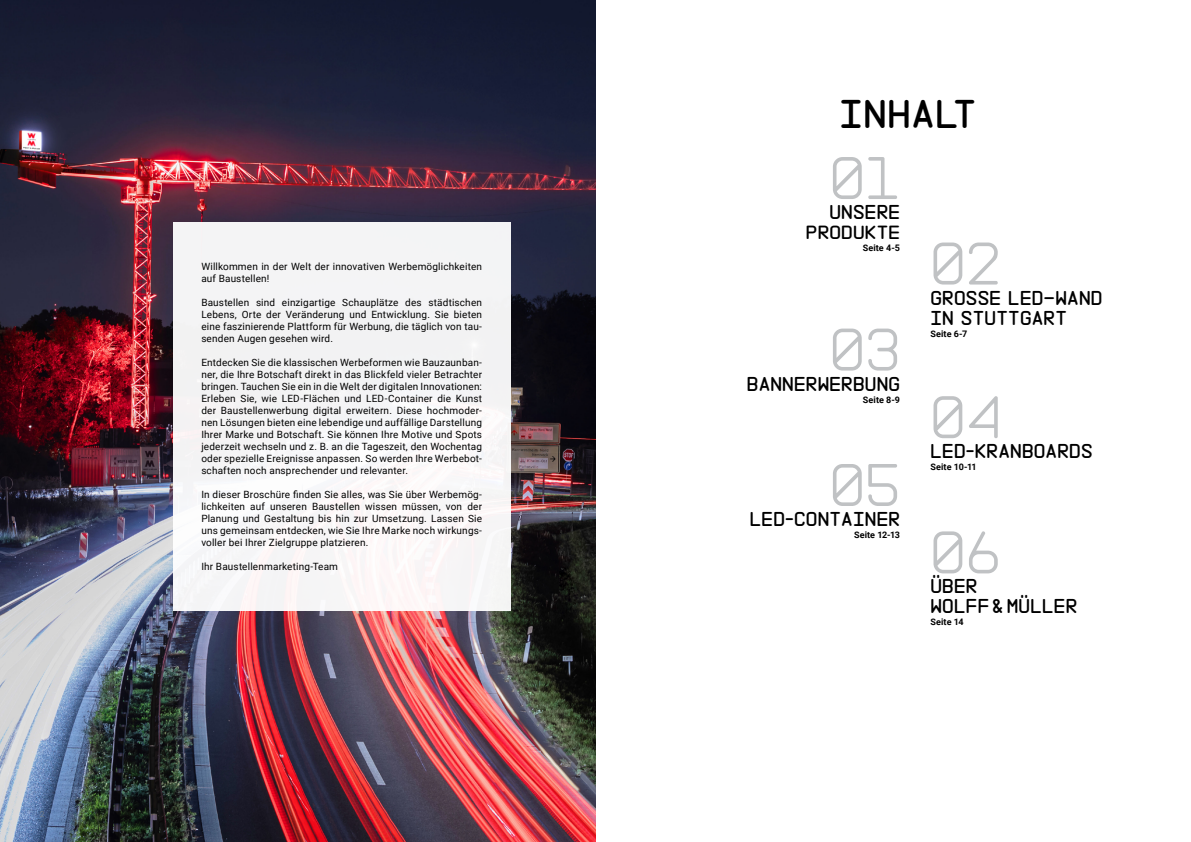
<style>
.page{position:relative;width:1191px;height:842px;background:#fff}
.page>*{position:absolute;margin:0;border:0;box-sizing:border-box;transform-origin:0 0}
.t1{font:300 60px "NB Architekt Pro R Neue";letter-spacing:.01em;color:#c0c2c4}
.t2{font:700 40px "NB Architekt Pro R Neue";letter-spacing:.02em;color:#000}
.t3{font:700 20px/20px "NB Architekt Pro R Neue";letter-spacing:.01em;color:#000}
.t4{font:700 19px "NB Architekt Pro R Neue";letter-spacing:.01em;color:#000;scale:1.05 1}
.t5{font:10px/12px "Roboto";letter-spacing:.015em;color:#000;text-align:justify}
.t6{font:700 9px "Roboto";letter-spacing:.01em;color:#000}
.t7{font:300 8px "Roboto";color:#878787}
</style>
<div class="page">
<img style="left:0;top:0;width:595px;height:842px">
<div style="left:173px;top:222px;width:337px;height:389px;background:#f4f4f5"></div>
<p class="t7" style="left:40px;top:808px;width:6px">2</p>
<p class="t5" style="left:201px;top:260px;width:282px">Willkommen in der Welt der innovativen Werbemöglichkeiten auf Baustellen!</p>
<p class="t5" style="left:201px;top:296px;width:282px">Baustellen sind einzigartige Schauplätze des städtischen Lebens, Orte der Veränderung und Entwicklung. Sie bieten eine faszinierende Plattform für Werbung, die täglich von tau&shy;senden Augen gesehen wird.</p>
<p class="t5" style="left:201px;top:356px;width:282px">Entdecken Sie die klassischen Werbeformen wie Bauzaunban&shy;ner, die Ihre Botschaft direkt in das Blickfeld vieler Betrachter bringen. Tauchen Sie ein in die Welt der digitalen Innovationen:<br>Erleben Sie, wie LED-Flächen und LED-Container die Kunst der Baustellenwerbung digital erweitern. Diese hochmoder&shy;nen Lösungen bieten eine lebendige und auffällige Darstellung Ihrer Marke und Botschaft. Sie können Ihre Motive und Spots jederzeit wechseln und z. B. an die Tageszeit, den Wochentag oder spezielle Ereignisse anpassen. So werden Ihre Werbebot&shy;schaften noch ansprechender und relevanter.</p>
<p class="t5" style="left:201px;top:488px;width:282px">In dieser Broschüre finden Sie alles, was Sie über Werbemög&shy;lichkeiten auf unseren Baustellen wissen müssen, von der Planung und Gestaltung bis hin zur Umsetzung. Lassen Sie uns gemeinsam entdecken, wie Sie Ihre Marke noch wirkungs&shy;voller bei Ihrer Zielgruppe platzieren.</p>
<p class="t5" style="left:201px;top:560px;width:138px">Ihr Baustellenmarketing-Team</p>
<h2 class="t2" style="left:839px;top:86px;width:138px">INHALT</h2>
<h1 class="t1" style="left:830px;top:139px;width:72px">01</h1>
<h3 class="t3" style="left:829px;top:202px;width:72px">UNSERE</h3>
<h3 class="t4" style="left:806px;top:219px;width:91px">PRODUKTE</h3>
<p class="t6" style="left:862px;top:242px;width:39px">Seite 4-5</p>
<h1 class="t1" style="left:930px;top:225px;width:72px">02</h1>
<h3 class="t3" style="left:930px;top:287px;width:173px">GROSSE LED-WAND<br>IN STUTTGART</h3>
<p class="t6" style="left:930px;top:327px;width:38px">Seite 6-7</p>
<h1 class="t1" style="left:830px;top:311px;width:72px">03</h1>
<h3 class="t3" style="left:747px;top:373px;width:155px">BANNERWERBUNG</h3>
<p class="t6" style="left:863px;top:393px;width:39px">Seite 8-9</p>
<h1 class="t1" style="left:930px;top:378px;width:72px">04</h1>
<h3 class="t3" style="left:930px;top:441px;width:164px">LED-KRANBOARDS</h3>
<p class="t6" style="left:930px;top:461px;width:48px">Seite 10-11</p>
<h1 class="t1" style="left:830px;top:446px;width:72px">05</h1>
<h3 class="t3" style="left:750px;top:508px;width:152px">LED-CONTAINER</h3>
<p class="t6" style="left:854px;top:528px;width:48px">Seite 12-13</p>
<h1 class="t1" style="left:930px;top:513px;width:72px">06</h1>
<h3 class="t3" style="left:930px;top:576px;width:148px">ÜBER<br>WOLFF&amp; MÜLLER</h3>
<p class="t6" style="left:930px;top:616px;width:35px">Seite 14</p>
</div>
